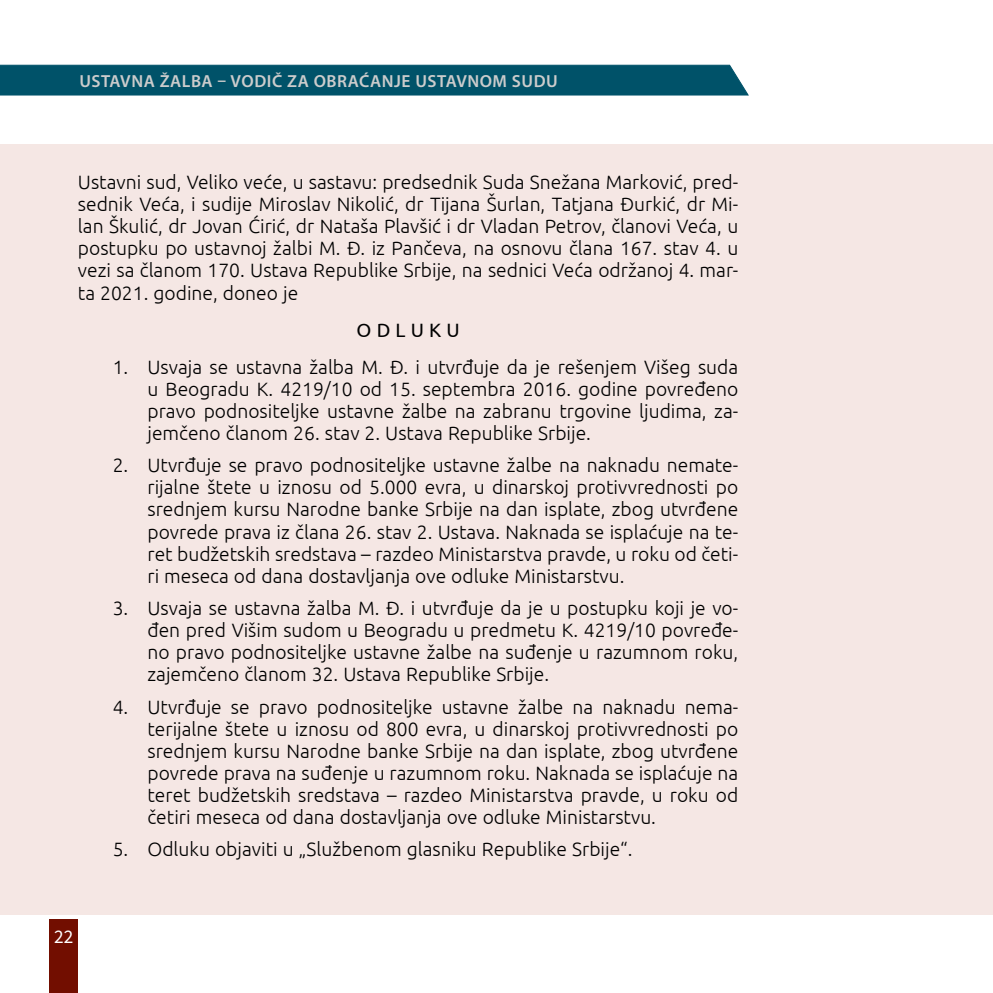
<style>
.page{position:relative;width:993px;height:993px;background:#fff}
.page>*{position:absolute;margin:0;border:0;box-sizing:border-box;transform-origin:0 0}
.t1{font:300 19.25px/22.1px "Ubuntu";color:#000;text-align:justify}
.t2{font:19.25px "Ubuntu";color:#000}
.t3{font:19.25px "Source Sans Pro";color:#fff}
.t4{font:600 17.5px "Myriad Pro";letter-spacing:.03em;color:#ccc}
</style>
<div class="page">
<svg style="left:0;top:64px;width:749px;height:32px;background:#0d5a70"></svg>
<div style="left:50px;top:919px;width:28px;height:73px;background:#720e00"></div>
<div style="left:0;top:144px;width:992px;height:770px;background:#f5e7e4"></div>
<p class="t4" style="left:79px;top:70px;width:480px">USTAVNA ŽALBA – VODIČ ZA OBRAĆANJE USTAVNOM SUDU</p>
<p class="t1" style="left:78px;top:170px;width:661px">Ustavni sud, Veliko veće, u sastavu: predsednik Suda Snežana Marković, pred&shy;sednik Veća, i sudije Miroslav Nikolić, dr Tijana Šurlan, Tatjana Đurkić, dr Mi&shy;lan Škulić, dr Jovan Ćirić, dr Nataša Plavšić i dr Vladan Petrov, članovi Veća, u postupku po ustavnoj žalbi M. Đ. iz Pančeva, na osnovu člana 167. stav 4. u vezi sa članom 170. Ustava Republike Srbije, na sednici Veća održanoj 4. mar&shy;ta 2021. godine, doneo je</p>
<p class="t2" style="left:356px;top:318px;width:104px">O D L U K U</p>
<p class="t1" style="left:147px;top:355px;width:592px;text-indent:-35px">1. Usvaja se ustavna žalba M. Đ. i utvrđuje da je rešenjem Višeg suda u Beogradu K. 4219/10 od 15. septembra 2016. godine povređeno pravo podnositeljke ustavne žalbe na zabranu trgovine ljudima, za&shy;jemčeno članom 26. stav 2. Ustava Republike Srbije.</p>
<p class="t1" style="left:147px;top:453px;width:592px;text-indent:-35px">2. Utvrđuje se pravo podnositeljke ustavne žalbe na naknadu nemate&shy;rijalne štete u iznosu od 5.000 evra, u dinarskoj protivvrednosti po srednjem kursu Narodne banke Srbije na dan isplate, zbog utvrđene povrede prava iz člana 26. stav 2. Ustava. Naknada se isplaćuje na te&shy;ret budžetskih sredstava – razdeo Ministarstva pravde, u roku od četi&shy;ri meseca od dana dostavljanja ove odluke Ministarstvu.</p>
<p class="t1" style="left:147px;top:596px;width:592px;text-indent:-35px">3. Usvaja se ustavna žalba M. Đ. i utvrđuje da je u postupku koji je vo&shy;đen pred Višim sudom u Beogradu u predmetu K. 4219/10 povređe&shy;no pravo podnositeljke ustavne žalbe na suđenje u razumnom roku, zajemčeno članom 32. Ustava Republike Srbije.</p>
<p class="t1" style="left:147px;top:695px;width:592px;text-indent:-35px">4. Utvrđuje se pravo podnositeljke ustavne žalbe na naknadu nema&shy;terijalne štete u iznosu od 800 evra, u dinarskoj protivvrednosti po srednjem kursu Narodne banke Srbije na dan isplate, zbog utvrđene povrede prava na suđenje u razumnom roku. Naknada se isplaćuje na teret budžetskih sredstava – razdeo Ministarstva pravde, u roku od četiri meseca od dana dostavljanja ove odluke Ministarstvu.</p>
<p class="t1" style="left:113px;top:837px;width:521px">5. Odluku objaviti u „Službenom glasniku Republike Srbije“.</p>
<p class="t3" style="left:54px;top:924px;width:21px">22</p>
</div>
